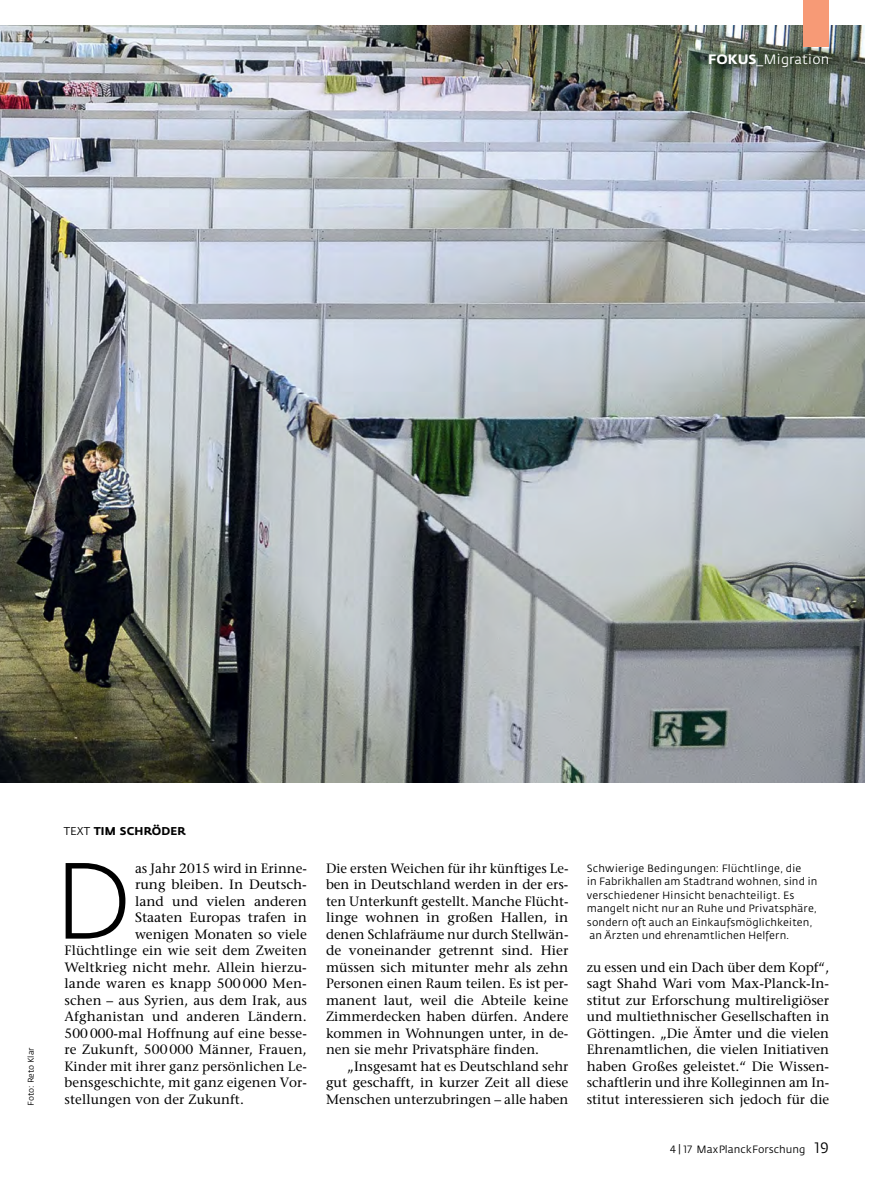
<style>
.page{position:relative;width:893px;height:1191px;background:#fff}
.page>*{position:absolute;margin:0;border:0;box-sizing:border-box;transform-origin:0 0}
.t1{font:300 106.8px "Fedra Sans";color:#000}
.t2{font:13.5px/16.5px "Stone Serif";letter-spacing:.01em;color:#000;text-align:justify}
.t3{font:13.5px "Fedra Sans";color:#fff}
.t4{font:700 11.25px "Fedra Sans";letter-spacing:.01em;color:#000}
.t5{font:10.5px/13.5px "Fedra Sans";letter-spacing:.01em;color:#000}
.t6{font:8.25px "Fedra Sans";color:#000}
.s1{font-weight:700}
.s2{font-weight:400}
.s3{font-family:"Fedra Sans Book SC"}
.s4{font-family:"Fedra Sans Book SC";font-size:15px}
</style>
<div class="page">
<img style="left:0;top:26px;width:865px;height:756px">
<div style="left:804px;top:0;width:25px;height:47px;background:#f79a76"></div>
<svg style="left:700px;top:48px;width:139px;height:21px"></svg>
<div style="left:712px;top:56px;width:134px;height:28px;background:#000;opacity:.5"></div>
<p class="t3" style="left:708px;top:52px;width:122px"><span class="s1">FOKUS</span>_Migration</p>
<p class="t6" style="left:27px;top:1106px;width:60px;rotate:-90deg">Foto: Reto Klar</p>
<p class="t4" style="left:64px;top:824px;width:124px"><span class="s2">TEXT</span> TIM SCHRÖDER</p>
<h1 class="t1" style="left:53px;top:845px;width:81px">D</h1>
<p class="t2" style="left:135px;top:859px;width:173px">as Jahr 2015 wird in Erinne-</p>
<p class="t2" style="left:135px;top:876px;width:173px">rung bleiben. In Deutsch-</p>
<p class="t2" style="left:135px;top:892px;width:173px">land und vielen anderen</p>
<p class="t2" style="left:135px;top:909px;width:173px">Staaten Europas trafen in</p>
<p class="t2" style="left:135px;top:925px;width:173px">wenigen Monaten so viele</p>
<p class="t2" style="left:65px;top:942px;width:244px">Flüchtlinge ein wie seit dem Zweiten</p>
<p class="t2" style="left:65px;top:958px;width:244px">Weltkrieg nicht mehr. Allein hierzu-</p>
<p class="t2" style="left:65px;top:975px;width:244px">lande waren es knapp 500 000 Men-</p>
<p class="t2" style="left:65px;top:991px;width:244px">schen – aus Syrien, aus dem Irak, aus</p>
<p class="t2" style="left:65px;top:1008px;width:244px">Afghanistan und anderen Ländern.</p>
<p class="t2" style="left:65px;top:1024px;width:244px">500 000-mal Hoffnung auf eine besse-</p>
<p class="t2" style="left:65px;top:1041px;width:244px">re Zukunft, 500 000 Männer, Frauen,</p>
<p class="t2" style="left:65px;top:1057px;width:244px">Kinder mit ihrer ganz persönlichen Le-</p>
<p class="t2" style="left:65px;top:1074px;width:244px">bensgeschichte, mit ganz eigenen Vor-</p>
<p class="t2" style="left:65px;top:1090px;width:181px">stellungen von der Zukunft.</p>
<p class="t2" style="left:326px;top:859px;width:244px">Die ersten Weichen für ihr künftiges Le&shy;ben in Deutschland werden in der ers&shy;ten Unterkunft gestellt. Manche Flücht&shy;linge wohnen in großen Hallen, in denen Schlafräume nur durch Stellwän&shy;de voneinander getrennt sind. Hier müssen sich mitunter mehr als zehn Personen einen Raum teilen. Es ist per&shy;manent laut, weil die Abteile keine Zimmerdecken haben dürfen. Andere kommen in Wohnungen unter, in de&shy;nen sie mehr Privatsphäre finden.</p>
<p class="t2" style="left:326px;top:1057px;width:244px;text-indent:21px">„Insgesamt hat es Deutschland sehr gut geschafft, in kurzer Zeit all diese Menschen unterzubringen – alle haben</p>
<p class="t5" style="left:587px;top:861px;width:232px">Schwierige Bedingungen: Flüchtlinge, die<br>in Fabrikhallen am Stadtrand wohnen, sind in verschiedener Hinsicht benachteiligt. Es mangelt nicht nur an Ruhe und Privatsphäre, sondern oft auch an Einkaufsmöglichkeiten, an Ärzten und ehrenamtlichen Helfern.</p>
<p class="t2" style="left:587px;top:958px;width:244px">zu essen und ein Dach über dem Kopf“, sagt Shahd Wari vom Max-Planck-In&shy;stitut zur Erforschung multireligiöser und multiethnischer Gesellschaften in Göttingen. „Die Ämter und die vielen Ehrenamtlichen, die vielen Initiativen haben Großes geleistet.“ Die Wissen&shy;schaftlerin und ihre Kolleginnen am In&shy;stitut interessieren sich jedoch für die</p>
<p class="t5" style="left:670px;top:1143px;width:160px"><span class="s3">4 | 17</span> MaxPlanckForschung <span class="s4">19</span></p>
</div>
